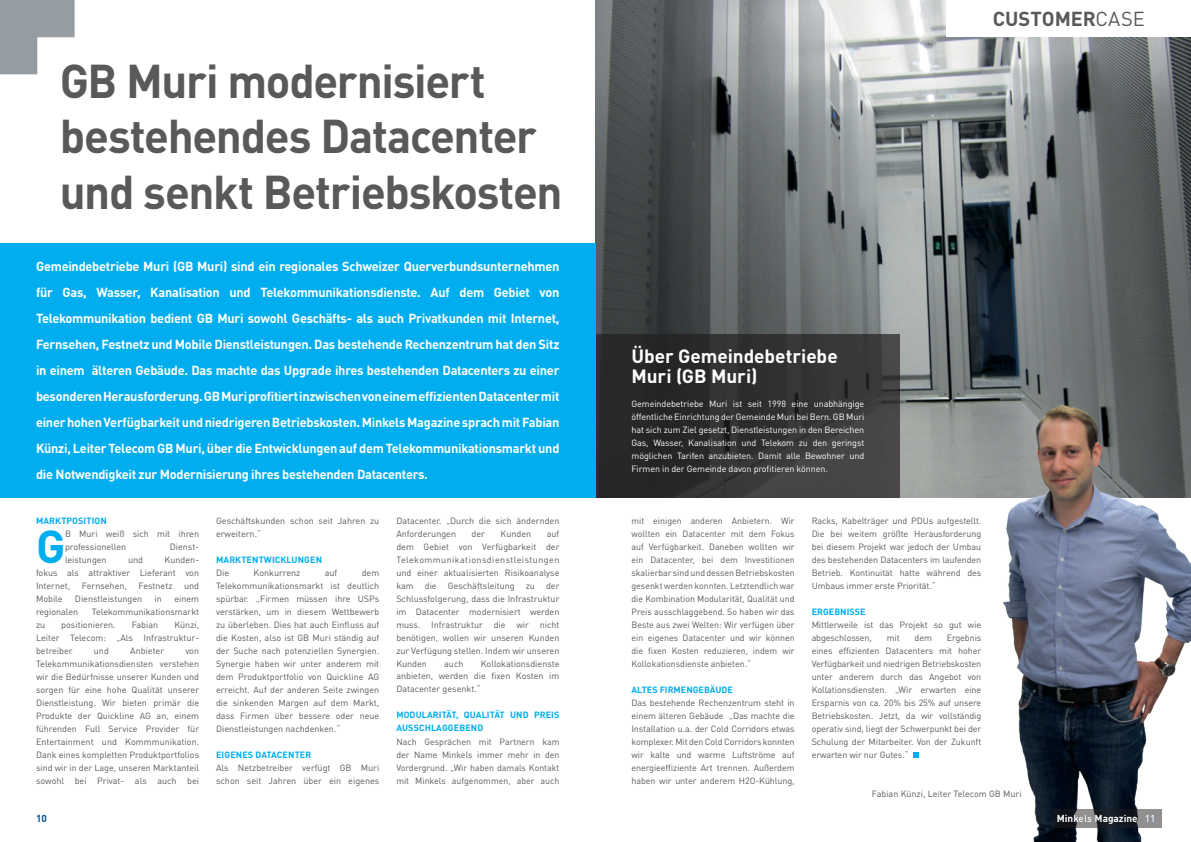
<style>
.page{position:relative;width:1191px;height:842px;background:#fff}
.page>*{position:absolute;margin:0;border:0;box-sizing:border-box;transform-origin:0 0}
.t1{font:700 46.8px/55.2px "DIN Pro";letter-spacing:-.03em;color:#58595b}
.t2{font:700 45.5px "DIN Pro";color:#00aeef}
.t3{font:700 20px "DIN Pro";letter-spacing:-.005em;color:#58595b}
.t4{font:700 19px/20px "DIN Pro";letter-spacing:-.005em;color:#fff}
.t5{font:700 13px/26px "DIN Pro";letter-spacing:-.02em;color:#fff;text-align:justify}
.t6{font:700 10px "DIN Pro";color:#fff}
.t7{font:700 10px "DIN Pro";color:#005295}
.t8{font:9px/13px "DIN Pro";color:#58595b;text-align:justify}
.t9{font:9px/13px "DIN Pro";letter-spacing:-.01em;color:#fff;text-align:justify}
.t10{font:700 9px/13px "DIN Pro";letter-spacing:.01em;color:#00aeef}
.t11{font:9px "DIN Pro";color:#58595b}
.s1{font-weight:400}
</style>
<div class="page">
<svg style="left:0;top:0;width:75px;height:74px"></svg>
<img style="left:595px;top:0;width:596px;height:498px">
<img style="left:995px;top:404px;width:196px;height:438px">
<div style="left:946px;top:0;width:245px;height:36px;background:#fff"></div>
<svg style="left:595px;top:334px;width:305px;height:164px;background:#333233"></svg>
<svg style="left:913px;top:752px;width:5px;height:6px"></svg>
<div style="left:0;top:243px;width:595px;height:255px;background:#00aeef"></div>
<svg style="left:1053px;top:810px;width:108px;height:18px;background:#46474c"></svg>
<h1 class="t1" style="left:60px;top:48px;width:504px">GB Muri modernisiert bestehendes Datacenter und senkt Betriebskosten</h1>
<p class="t5" style="left:36px;top:252px;width:525px">Gemeindebetriebe Muri (GB Muri) sind ein regionales Schweizer Querverbundsunternehmen für Gas, Wasser, Kanalisation und Telekommunikationsdienste. Auf dem Gebiet von Telekommunikation bedient GB Muri sowohl Geschäfts- als auch Privatkunden mit Internet, Fernsehen, Festnetz und Mobile Dienstleistungen. Das bestehende Rechenzentrum hat den Sitz in einem älteren Gebäude. Das machte das Upgrade ihres bestehenden Datacenters zu einer besonderen Herausforderung. GB Muri profitiert inzwischen von einem effizienten Datacenter mit einer hohen Verfügbarkeit und niedrigeren Betriebskosten. Minkels Magazine sprach mit Fabian Künzi, Leiter Telecom GB Muri, über die Entwicklungen auf dem Telekommunikationsmarkt und die Notwendigkeit zur Modernisierung ihres bestehenden Datacenters.</p>
<p class="t10" style="left:36px;top:513px;width:72px">MARKTPOSITION</p>
<h2 class="t2" style="left:36px;top:508px;width:31px">G</h2>
<p class="t8" style="left:65px;top:526px;width:136px">B Muri weiß sich mit ihren professionellen</p>
<p class="t8" style="left:170px;top:539px;width:31px">Dienst-</p>
<p class="t8" style="left:65px;top:552px;width:43px">leistungen</p>
<p class="t8" style="left:128px;top:552px;width:17px">und</p>
<p class="t8" style="left:36px;top:552px;width:165px;text-indent:129px">Kunden&shy;fokus als attraktiver Lieferant von Internet,</p>
<p class="t8" style="left:82px;top:578px;width:46px">Fernsehen,</p>
<p class="t8" style="left:138px;top:578px;width:35px">Festnetz</p>
<p class="t8" style="left:184px;top:578px;width:17px">und</p>
<p class="t8" style="left:36px;top:591px;width:28px">Mobile</p>
<p class="t8" style="left:75px;top:591px;width:69px">Dienstleistungen</p>
<p class="t8" style="left:155px;top:591px;width:9px">in</p>
<p class="t8" style="left:174px;top:591px;width:26px">einem</p>
<p class="t8" style="left:36px;top:604px;width:44px">regionalen</p>
<p class="t8" style="left:92px;top:604px;width:109px">Telekommunikationsmarkt</p>
<p class="t8" style="left:36px;top:617px;width:11px">zu</p>
<p class="t8" style="left:61px;top:617px;width:56px">positionieren.</p>
<p class="t8" style="left:132px;top:617px;width:28px">Fabian</p>
<p class="t8" style="left:36px;top:617px;width:165px;text-indent:138px">Künzi, Leiter Telecom: „Als Infrastruktur&shy;betreiber</p>
<p class="t8" style="left:94px;top:643px;width:17px">und</p>
<p class="t8" style="left:130px;top:643px;width:35px">Anbieter</p>
<p class="t8" style="left:36px;top:643px;width:165px;text-indent:149px">von Telekommunikationsdiensten verstehen wir die Bedürfnisse unserer Kunden und sorgen für eine hohe Qualität unserer Dienstleistung. Wir bieten primär die Produkte der Quickline AG an, einem führenden Full Service Provider für Entertainment und Kommmunikation.<br>Dank eines kompletten Produktportfolios sind wir in der Lage, unseren Marktanteil sowohl bei Privat- als auch bei</p>
<p class="t7" style="left:36px;top:810px;width:12px">10</p>
<p class="t8" style="left:216px;top:513px;width:165px">Geschäftskunden schon seit Jahren zu erweitern.“</p>
<p class="t10" style="left:216px;top:552px;width:107px">MARKTENTWICKLUNGEN</p>
<p class="t8" style="left:216px;top:565px;width:15px">Die</p>
<p class="t8" style="left:253px;top:565px;width:48px">Konkurrenz</p>
<p class="t8" style="left:325px;top:565px;width:14px">auf</p>
<p class="t8" style="left:216px;top:565px;width:165px;text-indent:146px">dem Telekommunikationsmarkt ist deutlich spürbar. „Firmen müssen ihre USPs verstärken, um in diesem Wettbewerb zu überleben. Dies hat auch Einfluss auf die Kosten, also ist GB Muri ständig auf der Suche nach potenziellen Synergien.<br>Synergie haben wir unter anderem mit dem Produktportfolio von Quickline AG erreicht. Auf der anderen Seite zwingen die sinkenden Margen auf dem Markt, dass Firmen über bessere oder neue Dienstleistungen nachdenken.“</p>
<p class="t10" style="left:216px;top:747px;width:97px">EIGENES DATACENTER</p>
<p class="t8" style="left:216px;top:760px;width:165px">Als Netzbetreiber verfügt GB Muri schon seit Jahren über ein eigenes</p>
<p class="t8" style="left:396px;top:513px;width:165px">Datacenter. „Durch die sich ändernden<br>Anforderungen</p>
<p class="t8" style="left:396px;top:526px;width:165px;text-indent:150px">auf dem Gebiet von Verfügbarkeit der Telekommunikationsdienstleistungen und einer aktualisierten Risikoanalyse kam die Geschäftsleitung zu der Schlussfolgerung, dass die Infrastruktur im Datacenter modernisiert werden muss. Infrastruktur die wir nicht benötigen, wollen wir unseren Kunden zur Verfügung stellen. Indem wir unseren Kunden</p>
<p class="t8" style="left:471px;top:526px;width:15px">der</p>
<p class="t8" style="left:500px;top:526px;width:32px">Kunden</p>
<p class="t8" style="left:396px;top:656px;width:165px;text-indent:84px">Kollokationsdienste anbieten, werden die fixen Kosten im Datacenter gesenkt.“</p>
<p class="t10" style="left:396px;top:708px;width:164px">MODULARITÄT, QUALITÄT UND PREIS<br>AUSSCHLAGGEBEND</p>
<p class="t8" style="left:396px;top:734px;width:165px">Nach Gesprächen mit Partnern kam der Name Minkels immer mehr in den Vordergrund. „Wir haben damals Kontakt mit Minkels aufgenommen, aber auch</p>
<p class="t8" style="left:444px;top:656px;width:21px">auch</p>
<h3 class="t4" style="left:631px;top:344px;width:208px">Über Gemeindebetriebe<br>Muri (GB Muri)</h3>
<p class="t9" style="left:631px;top:396px;width:234px">Gemeindebetriebe Muri ist seit 1998 eine unabhängige öffentliche Einrichtung der Gemeinde Muri bei Bern. GB Muri hat sich zum Ziel gesetzt, Dienstleistungen in den Bereichen Gas, Wasser, Kanalisation und Telekom zu den geringst möglichen Tarifen anzubieten. Damit alle Bewohner und Firmen in der Gemeinde davon profitieren können.</p>
<h3 class="t3" style="left:992px;top:2px;width:153px">CUSTOMER<span class="s1">CASE</span></h3>
<p class="t8" style="left:631px;top:513px;width:165px">mit einigen anderen Anbietern. Wir wollten ein Datacenter mit dem Fokus auf Verfügbarkeit. Daneben wollten wir ein Datacenter, bei dem Investitionen skalierbar sind und dessen Betriebskosten gesenkt werden konnten. Letztendlich war die Kombination Modularität, Qualität und Preis ausschlaggebend. So haben wir das Beste aus zwei Welten: Wir verfügen über ein eigenes Datacenter und wir können die fixen Kosten reduzieren, indem wir Kollokationsdienste anbieten.“</p>
<p class="t10" style="left:631px;top:682px;width:103px">ALTES FIRMENGEBÄUDE</p>
<p class="t8" style="left:631px;top:695px;width:165px">Das bestehende Rechenzentrum steht in einem älteren Gebäude „Das machte die Installation u.a. der Cold Corridors etwas komplexer. Mit den Cold Corridors konnten wir kalte und warme Luftströme auf energieeffiziente Art trennen. Außerdem haben wir unter anderem H2O-Kühlung,</p>
<p class="t8" style="left:811px;top:513px;width:171px">Racks, Kabelträger und PDUs aufgestellt.<br>Die bei weitem größte Herausforderung bei diesem Projekt war jedoch der Umbau des bestehenden Datacenters im laufenden Betrieb. Kontinuität hatte während des Umbaus immer erste Priorität.“</p>
<p class="t10" style="left:811px;top:604px;width:55px">ERGEBNISSE</p>
<p class="t8" style="left:811px;top:617px;width:171px">Mittlerweile ist das Projekt so gut wie abgeschlossen,</p>
<p class="t8" style="left:811px;top:630px;width:171px;text-indent:135px">Ergebnis eines effizienten Datacenters mit hoher Verfügbarkeit und niedrigen Betriebskosten unter anderem durch das Angebot von Kollationsdiensten. „Wir erwarten eine Ersparnis von ca. 20% bis 25% auf unsere Betriebskosten. Jetzt, da wir vollständig operativ sind, liegt der Schwerpunkt bei der Schulung der Mitarbeiter. Von der Zukunft erwarten wir nur Gutes.“</p>
<p class="t11" style="left:871px;top:786px;width:151px">Fabian Künzi, Leiter Telecom GB Muri</p>
<p class="t8" style="left:886px;top:630px;width:14px">mit</p>
<p class="t8" style="left:914px;top:630px;width:19px">dem</p>
<p class="t6" style="left:1056px;top:810px;width:100px">Minkels Magazine 11</p>
</div>
